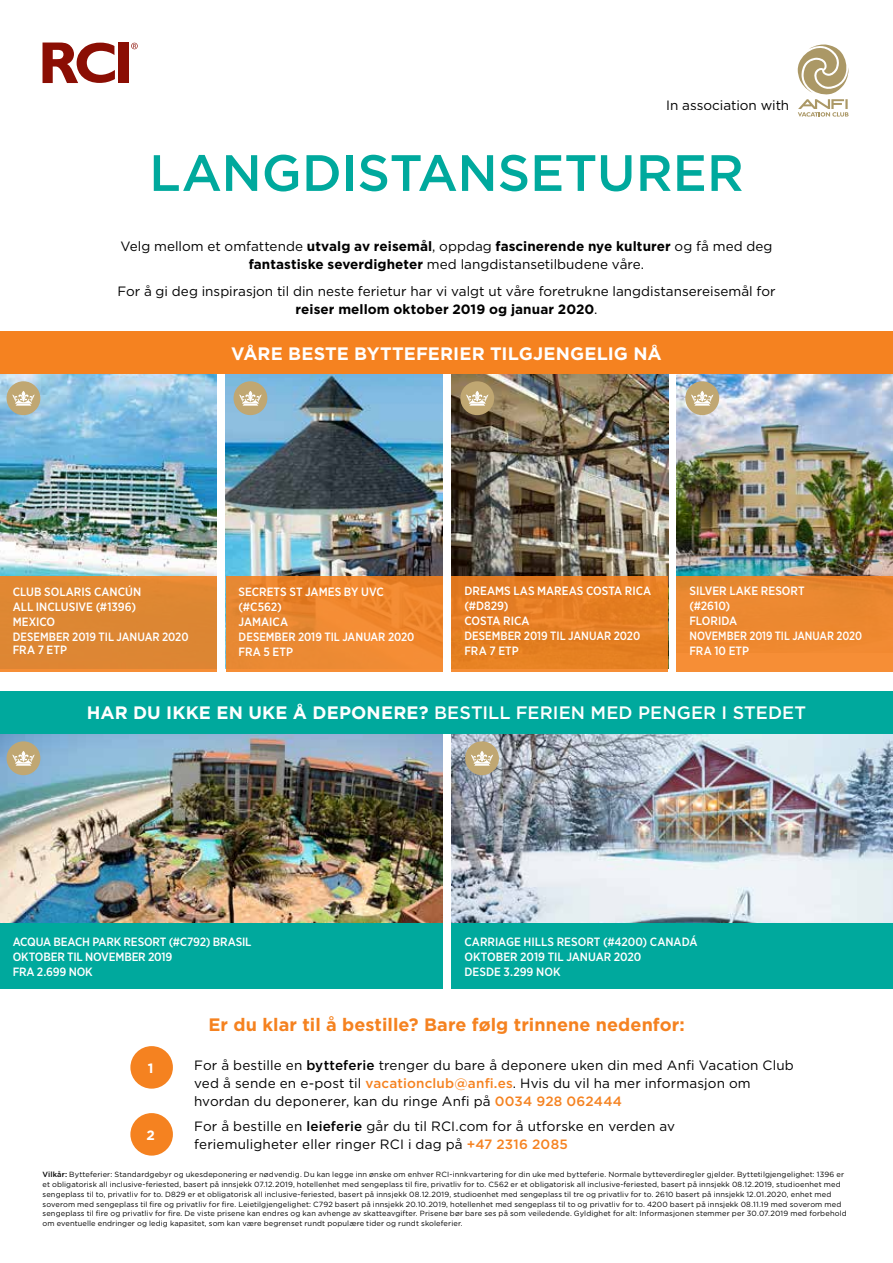
<style>
.page{position:relative;width:893px;height:1263px;background:#fff}
.page>*{position:absolute;margin:0;border:0;box-sizing:border-box;transform-origin:0 0}
.t1{font:500 51px "Gotham";color:#00a99d}
.t2{font:500 18px "Gotham";letter-spacing:.005em;color:#fff}
.t3{font:700 18px "Gotham";letter-spacing:.005em;color:#f58220}
.t4{font:700 18px "Gotham";letter-spacing:.005em;color:#fff}
.t5{font:13.5px/18px "Gotham";letter-spacing:.005em;color:#000}
.t6{font:700 13.5px "Gotham";color:#fff}
.t7{font:500 12px/15px "Gotham Narrow";color:#fff}
.t8{font:7.5px/9.8px "Gotham";letter-spacing:.015em;color:#000}
.s1{font-weight:700}
.s2{font-weight:500}
.s3{font-weight:500;color:#f58220}
</style>
<div class="page">
<img style="left:677px;top:374px;width:216px;height:202px">
<img style="left:0;top:733px;width:442px;height:190px">
<img style="left:452px;top:733px;width:441px;height:190px">
<img style="left:0;top:374px;width:216px;height:202px">
<img style="left:452px;top:374px;width:216px;height:202px">
<img style="left:226px;top:374px;width:216px;height:202px">
<div style="left:452px;top:576px;width:216px;height:95px;background:#e47e22"></div>
<div style="left:677px;top:576px;width:216px;height:95px;background:#ed8830"></div>
<div style="left:226px;top:576px;width:216px;height:95px;background:linear-gradient(to bottom,#eb832a,#ee8c35)"></div>
<div style="left:0;top:576px;width:216px;height:95px;background:#dd8733"></div>
<div style="left:130px;top:1046px;width:43px;height:43px;background:#f58220;border-radius:50%"></div>
<div style="left:130px;top:1113px;width:43px;height:42px;background:#f58220;border-radius:50%"></div>
<div style="left:0;top:331px;width:893px;height:43px;background:#f58220"></div>
<div style="left:0;top:691px;width:893px;height:42px;background:#00a99d"></div>
<div style="left:7px;top:381px;width:33px;height:34px;background:#c0a772;border-radius:50%"></div>
<svg style="left:12px;top:391px;width:23px;height:15px"></svg>
<div style="left:7px;top:741px;width:33px;height:34px;background:#c0a772;border-radius:50%"></div>
<svg style="left:12px;top:751px;width:23px;height:15px"></svg>
<div style="left:234px;top:381px;width:33px;height:34px;background:#c0a772;border-radius:50%"></div>
<svg style="left:239px;top:391px;width:23px;height:15px"></svg>
<div style="left:460px;top:381px;width:34px;height:34px;background:#c0a772;border-radius:50%"></div>
<svg style="left:466px;top:391px;width:23px;height:15px"></svg>
<div style="left:685px;top:381px;width:34px;height:34px;background:#c0a772;border-radius:50%"></div>
<svg style="left:691px;top:391px;width:22px;height:15px"></svg>
<svg style="left:131px;top:43px;width:7px;height:6px"></svg>
<svg style="left:43px;top:43px;width:72px;height:40px"></svg>
<div style="left:119px;top:43px;width:10px;height:40px;background:#8b0e04"></div>
<svg style="left:798px;top:44px;width:51px;height:73px"></svg>
<div style="left:465px;top:741px;width:34px;height:34px;background:#c0a772;border-radius:50%"></div>
<svg style="left:471px;top:751px;width:22px;height:15px"></svg>
<div style="left:0;top:923px;width:442px;height:66px;background:#00a99d"></div>
<div style="left:452px;top:923px;width:441px;height:66px;background:#00a99d"></div>
<h3 class="t5" style="left:666px;top:96px;width:125px">In association with</h3>
<h1 class="t1" style="left:149px;top:139px;width:596px">LANGDISTANSETURER</h1>
<h3 class="t5" style="left:120px;top:237px;width:654px;text-align:center">Velg mellom et omfattende <span class="s1">utvalg av reisemål</span>, oppdag <span class="s1">fascinerende nye kulturer</span> og få med deg <span class="s1">fantastiske severdigheter</span> med langdistansetilbudene våre.</h3>
<h3 class="t5" style="left:117px;top:281px;width:660px;text-align:center">For å gi deg inspirasjon til din neste ferietur har vi valgt ut våre foretrukne langdistansereisemål for <span class="s1">reiser mellom oktober 2019 og januar 2020</span>.</h3>
<h2 class="t4" style="left:231px;top:341px;width:432px">VÅRE BESTE BYTTEFERIER TILGJENGELIG NÅ</h2>
<h3 class="t7" style="left:13px;top:584px;width:177px">CLUB SOLARIS CANCÚN<br>ALL INCLUSIVE (#1396)<br>MEXICO<br>DESEMBER 2019 TIL JANUAR 2020</h3>
<h3 class="t7" style="left:13px;top:642px;width:56px">FRA 7 ETP</h3>
<h3 class="t7" style="left:239px;top:584px;width:177px">SECRETS ST JAMES BY UVC (#C562)<br>JAMAICA<br>DESEMBER 2019 TIL JANUAR 2020<br>FRA 5 ETP</h3>
<h3 class="t7" style="left:464px;top:583px;width:188px">DREAMS LAS MAREAS COSTA RICA (#D829)<br>COSTA RICA<br>DESEMBER 2019 TIL JANUAR 2020<br>FRA 7 ETP</h3>
<h3 class="t7" style="left:689px;top:583px;width:174px">SILVER LAKE RESORT<br>(#2610)<br>FLORIDA<br>NOVEMBER 2019 TIL JANUAR 2020<br>FRA 10 ETP</h3>
<h2 class="t2" style="left:87px;top:701px;width:721px"><span class="s1">HAR DU IKKE EN UKE Å DEPONERE?</span> BESTILL FERIEN MED PENGER I STEDET</h2>
<h3 class="t7" style="left:13px;top:934px;width:240px">ACQUA BEACH PARK RESORT (#C792) BRASIL<br>OKTOBER TIL NOVEMBER 2019<br>FRA 2.699 NOK</h3>
<h3 class="t7" style="left:464px;top:934px;width:234px">CARRIAGE HILLS RESORT (#4200) CANADÁ<br>OKTOBER 2019 TIL JANUAR 2020<br>DESDE 3.299 NOK</h3>
<h3 class="t6" style="left:148px;top:1059px;width:7px">1</h3>
<h3 class="t6" style="left:146px;top:1126px;width:10px">2</h3>
<h2 class="t3" style="left:208px;top:1012px;width:478px">Er du klar til å bestille? Bare følg trinnene nedenfor:</h2>
<h3 class="t5" style="left:194px;top:1056px;width:601px">For å bestille en <span class="s2">bytteferie</span> trenger du bare å deponere uken din med Anfi Vacation Club ved å sende en e-post til <span class="s3">vacationclub@anfi.es</span>. Hvis du vil ha mer informasjon om hvordan du deponerer, kan du ringe Anfi på <span class="s3">0034 928 062444</span></h3>
<h3 class="t5" style="left:194px;top:1117px;width:482px">For å bestille en <span class="s2">leieferie</span> går du til RCI.com for å utforske en verden av feriemuligheter eller ringer RCI i dag på <span class="s3">+47 2316 2085</span></h3>
<p class="t8" style="left:43px;top:1170px;width:806px"><span class="s2">Vilkår:</span> Bytteferier: Standardgebyr og ukesdeponering er nødvendig. Du kan legge inn ønske om enhver RCI-innkvartering for din uke med bytteferie. Normale bytteverdiregler gjelder. Byttetilgjengelighet: 1396 er et obligatorisk all inclusive-feriested, basert på innsjekk 07.12.2019, hotellenhet med sengeplass til fire, privatliv for to. C562 er et obligatorisk all inclusive-feriested, basert på innsjekk 08.12.2019, studioenhet med sengeplass til to, privatliv for to. D829 er et obligatorisk all inclusive-feriested, basert på innsjekk 08.12.2019, studioenhet med sengeplass til tre og privatliv for to. 2610 basert på innsjekk 12.01.2020, enhet med soverom med sengeplass til fire og privatliv for fire. Leietilgjengelighet: C792 basert på innsjekk 20.10.2019, hotellenhet med sengeplass til to og privatliv for to. 4200 basert på innsjekk 08.11.19 med soverom med sengeplass til fire og privatliv for fire. De viste prisene kan endres og kan avhenge av skatteavgifter. Prisene bør bare ses på som veiledende. Gyldighet for alt: Informasjonen stemmer per 30.07.2019 med forbehold om eventuelle endringer og ledig kapasitet, som kan være begrenset rundt populære tider og rundt skoleferier.</p>
</div>
